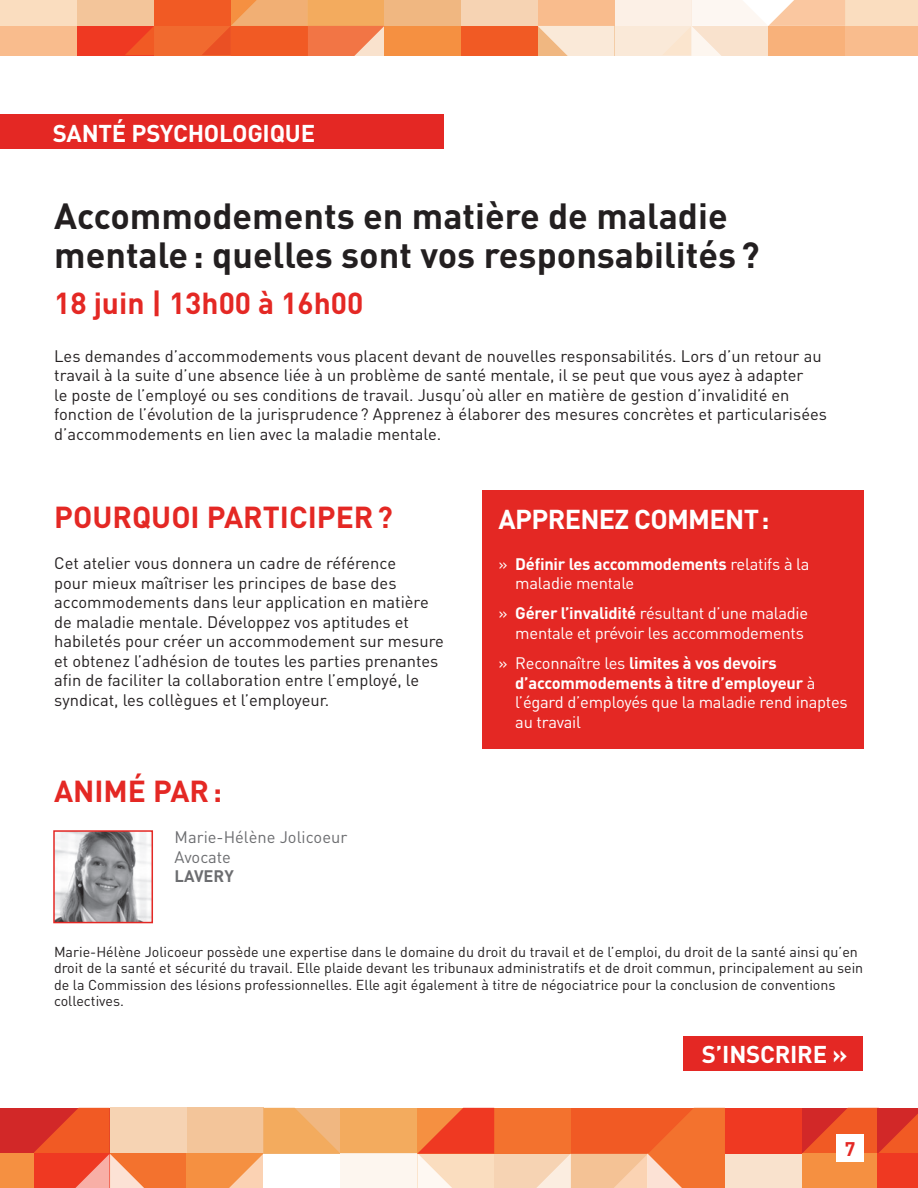
<style>
.page{position:relative;width:918px;height:1188px;background:#fff}
.page>*{position:absolute;margin:0;border:0;box-sizing:border-box;transform-origin:0 0}
.t1{font:700 36px/39.3px "DIN";color:#231f20}
.t2{font:700 30px "DIN";color:#e42824}
.t3{font:700 27px "DIN";letter-spacing:-.025em;color:#fff}
.t4{font:700 24px "DIN";letter-spacing:-.01em;color:#fff}
.t5{font:700 19.5px "DIN";color:#e42824}
.t6{font:16.5px/19.5px "DIN";color:#231f20}
.t7{font:16.5px/19.5px "DIN";letter-spacing:-.015em;color:#fff}
.t8{font:16.5px "DIN";color:#6c6d70}
.t9{font:700 16.5px "DIN";color:#6c6d70}
.t10{font:14.25px/16.5px "DIN";color:#231f20}
.s1{font-weight:700}
</style>
<div class="page">
<div style="left:0;top:115px;width:444px;height:34px;background:#e42824"></div>
<div style="left:482px;top:490px;width:382px;height:258px;background:#e42824"></div>
<div style="left:725px;top:1108px;width:77px;height:46px;background:#ef3922"></div>
<div style="left:340px;top:1108px;width:77px;height:46px;background:#f3ab5e"></div>
<div style="left:0;top:1108px;width:34px;height:46px;background:#d22828"></div>
<div style="left:725px;top:1154px;width:77px;height:34px;background:#f9e2cd"></div>
<div style="left:0;top:1154px;width:33px;height:34px;background:#f59041"></div>
<svg style="left:417px;top:1108px;width:308px;height:80px;background:#f48b5b"></svg>
<div style="left:341px;top:1154px;width:76px;height:34px;background:#fdf6ef"></div>
<svg style="left:33px;top:1108px;width:307px;height:80px;background:#f3a177"></svg>
<svg style="left:802px;top:1108px;width:116px;height:80px;background:#ea572c"></svg>
<div style="left:77px;top:26px;width:77px;height:29px;background:#ef3922"></div>
<div style="left:77px;top:0;width:77px;height:26px;background:#f3c59a"></div>
<div style="left:461px;top:26px;width:77px;height:29px;background:#f15a24"></div>
<div style="left:615px;top:0;width:77px;height:26px;background:#fcf0e6"></div>
<div style="left:461px;top:0;width:77px;height:26px;background:#f6d3b3"></div>
<svg style="left:125px;top:26px;width:29px;height:29px"></svg>
<div style="left:845px;top:26px;width:73px;height:29px;background:#f9bc8d"></div>
<div style="left:845px;top:0;width:73px;height:26px;background:#faddbf"></div>
<div style="left:538px;top:0;width:77px;height:26px;background:#f9bc8d"></div>
<svg style="left:538px;top:26px;width:77px;height:29px;background:#f8dfc7"></svg>
<svg style="left:691px;top:0;width:154px;height:55px"></svg>
<svg style="left:231px;top:0;width:230px;height:55px;background:#f2a061"></svg>
<div style="left:231px;top:26px;width:77px;height:29px;background:#f15a24"></div>
<svg style="left:154px;top:26px;width:77px;height:29px;background:#ef652c"></svg>
<div style="left:154px;top:0;width:77px;height:26px;background:#f15a24"></div>
<div style="left:615px;top:26px;width:76px;height:29px;background:#fae9d8"></div>
<div style="left:0;top:26px;width:77px;height:29px;background:#f9bc8d"></div>
<div style="left:0;top:0;width:77px;height:26px;background:#faddbf"></div>
<img style="left:56px;top:833px;width:94px;height:87px">
<div style="left:53px;top:830px;width:100px;height:93px;border:2px solid #e42824"></div>
<div style="left:683px;top:1036px;width:179px;height:35px;background:#e42824"></div>
<div style="left:836px;top:1134px;width:28px;height:28px;background:#fff"></div>
<p class="t4" style="left:53px;top:118px;width:264px">SANTÉ PSYCHOLOGIQUE</p>
<p class="t1" style="left:54px;top:195px;width:707px">Accommodements en matière de maladie mentale: quelles sont vos responsabilités?</p>
<p class="t2" style="left:54px;top:283px;width:311px">18 juin | 13h00 à 16h00</p>
<p class="t6" style="left:54px;top:346px;width:774px">Les demandes d’accommodements vous placent devant de nouvelles responsabilités. Lors d’un retour au travail à la suite d’une absence liée à un problème de santé mentale, il se peut que vous ayez à adapter<br>le poste de l’employé ou ses conditions de travail. Jusqu’où aller en matière de gestion d’invalidité en fonction de l’évolution de la jurisprudence? Apprenez à élaborer des mesures concrètes et particularisées d’accommodements en lien avec la maladie mentale.</p>
<p class="t2" style="left:54px;top:498px;width:340px">POURQUOI PARTICIPER?</p>
<p class="t6" style="left:54px;top:553px;width:391px">Cet atelier vous donnera un cadre de référence<br>pour mieux maîtriser les principes de base des accommodements dans leur application en matière de maladie mentale. Développez vos aptitudes et habiletés pour créer un accommodement sur mesure et obtenez l’adhésion de toutes les parties prenantes afin de faciliter la collaboration entre l’employé, le syndicat, les collègues et l’employeur.</p>
<p class="t2" style="left:54px;top:772px;width:170px">ANIMÉ PAR:</p>
<p class="t8" style="left:175px;top:827px;width:174px">Marie-Hélène Jolicoeur</p>
<p class="t8" style="left:175px;top:846px;width:58px">Avocate</p>
<p class="t9" style="left:175px;top:865px;width:61px">LAVERY</p>
<p class="t3" style="left:499px;top:501px;width:272px">APPRENEZ COMMENT:</p>
<p class="t7" style="left:515px;top:554px;width:296px;text-indent:-17px">» <span class="s1">Définir les accommodements</span> relatifs à la maladie mentale</p>
<p class="t7" style="left:499px;top:603px;width:311px;text-align:right">» <span class="s1">Gérer l’invalidité</span> résultant d’une maladie mentale et prévoir les accommodements</p>
<p class="t7" style="left:515px;top:653px;width:334px;text-indent:-17px">» Reconnaître les <span class="s1">limites à vos devoirs d’accommodements à titre d’employeur</span> à l’égard d’employés que la maladie rend inaptes au travail</p>
<p class="t10" style="left:54px;top:943px;width:811px">Marie-Hélène Jolicoeur possède une expertise dans le domaine du droit du travail et de l’emploi, du droit de la santé ainsi qu’en droit de la santé et sécurité du travail. Elle plaide devant les tribunaux administratifs et de droit commun, principalement au sein de la Commission des lésions professionnelles. Elle agit également à titre de négociatrice pour la conclusion de conventions collectives.</p>
<p class="t4" style="left:702px;top:1039px;width:147px">S’INSCRIRE »</p>
<p class="t5" style="left:845px;top:1136px;width:12px">7</p>
</div>
